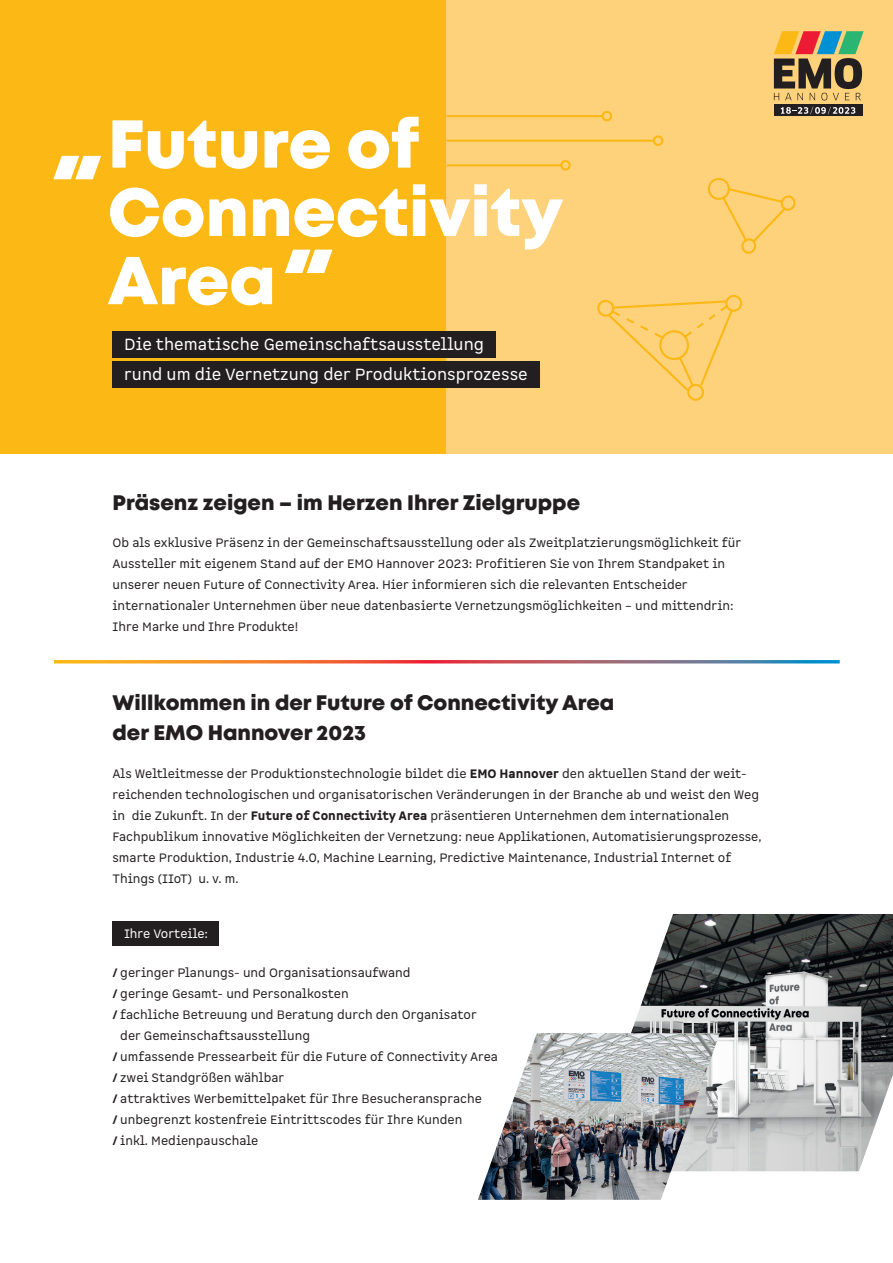
<style>
.page{position:relative;width:893px;height:1263px;background:#fff}
.page>*{position:absolute;margin:0;border:0;box-sizing:border-box;transform-origin:0 0}
.t1{font:800 67.5px/68.2px "Mont";color:#fff}
.t2{font:800 21px/30px "Mont";color:#231f20}
.t3{font:15.9px/30px "Spock Pro";color:#fff}
.t4{font:12px/21px "Spock Pro";color:#231f20}
.t5{font:12px "Spock Pro";color:#fff}
.s1{font-weight:900}
</style>
<div class="page">
<div style="left:0;top:0;width:446px;height:453px;background:#fcb814"></div>
<div style="left:446px;top:0;width:447px;height:453px;background:#fed17b"></div>
<div style="left:113px;top:332px;width:383px;height:26px;background:#231f20"></div>
<div style="left:113px;top:361px;width:427px;height:27px;background:#231f20"></div>
<svg style="left:53px;top:156px;width:48px;height:23px"></svg>
<svg style="left:285px;top:250px;width:47px;height:23px"></svg>
<hr style="left:446px;top:115px;width:157px;height:2px;background:#fcb814">
<div style="left:602px;top:111px;width:10px;height:10px;border:2px solid #fcb814;border-radius:50%"></div>
<hr style="left:446px;top:164px;width:115px;height:2px;background:#fcb814">
<div style="left:560px;top:160px;width:11px;height:11px;border:2px solid #fcb814;border-radius:50%"></div>
<hr style="left:446px;top:140px;width:208px;height:2px;background:#fcb814">
<div style="left:653px;top:135px;width:10px;height:11px;border:2px solid #fcb814;border-radius:50%"></div>
<svg style="left:707px;top:177px;width:89px;height:77px"></svg>
<div style="left:725px;top:295px;width:17px;height:17px;border:2px solid #fcb814;border-radius:50%"></div>
<div style="left:687px;top:384px;width:17px;height:17px;border:2px solid #fcb814;border-radius:50%"></div>
<div style="left:597px;top:300px;width:17px;height:17px;border:2px solid #fcb814;border-radius:50%"></div>
<svg style="left:606px;top:299px;width:129px;height:94px"></svg>
<svg style="left:774px;top:31px;width:90px;height:69px"></svg>
<div style="left:774px;top:105px;width:88px;height:11px;background:#231f20"></div>
<svg style="left:781px;top:107px;width:74px;height:7px"></svg>
<div style="left:112px;top:921px;width:107px;height:25px;background:#231f20"></div>
<svg style="left:631px;top:914px;width:262px;height:257px"></svg>
<img style="left:478px;top:1033px;width:242px;height:167px">
<h1 class="t1" style="left:108px;top:111px;width:457px">Future of<br>Connectivity<br>Area</h1>
<h3 class="t3" style="left:124px;top:330px;width:405px">Die thematische Gemeinschaftsausstellung<br>rund um die Vernetzung der Produktionsprozesse</h3>
<h2 class="t2" style="left:112px;top:488px;width:469px">Präsenz zeigen – im Herzen Ihrer Zielgruppe</h2>
<p class="t4" style="left:112px;top:532px;width:630px">Ob als exklusive Präsenz in der Gemeinschaftsausstellung oder als Zweitplatzierungsmöglichkeit für Aussteller mit eigenem Stand auf der EMO Hannover 2023: Profitieren Sie von Ihrem Standpaket in unserer neuen Future of Connectivity Area. Hier informieren sich die relevanten Entscheider internationaler Unternehmen über neue datenbasierte Vernetzungsmöglichkeiten – und mittendrin:<br>Ihre Marke und Ihre Produkte!</p>
<h2 class="t2" style="left:112px;top:687px;width:503px">Willkommen in der Future of Connectivity Area der EMO Hannover 2023</h2>
<p class="t4" style="left:112px;top:763px;width:651px">Als Weltleitmesse der Produktionstechnologie bildet die <span class="s1">EMO Hannover</span> den aktuellen Stand der weit&shy;reichenden technologischen und organisatorischen Veränderungen in der Branche ab und weist den Weg in die Zukunft. In der <span class="s1">Future of Connectivity Area</span> präsentieren Unternehmen dem internationalen Fachpublikum innovative Möglichkeiten der Vernetzung: neue Applikationen, Automatisierungsprozesse, smarte Produktion, Industrie 4.0, Machine Learning, Predictive Maintenance, Industrial Internet of Things (IIoT) u. v. m.</p>
<p class="t5" style="left:124px;top:926px;width:86px">Ihre Vorteile:</p>
<p class="t4" style="left:112px;top:962px;width:300px"><span class="s1">/</span> geringer Planungs- und Organisationsaufwand</p>
<p class="t4" style="left:112px;top:983px;width:238px"><span class="s1">/</span> geringe Gesamt- und Personalkosten</p>
<p class="t4" style="left:112px;top:1004px;width:366px"><span class="s1">/</span> fachliche Betreuung und Beratung durch den Organisator</p>
<p class="t4" style="left:120px;top:1025px;width:191px">der Gemeinschaftsausstellung</p>
<p class="t4" style="left:112px;top:1046px;width:387px"><span class="s1">/</span> umfassende Pressearbeit für die Future of Connectivity Area</p>
<p class="t4" style="left:112px;top:1067px;width:173px"><span class="s1">/</span> zwei Standgrößen wählbar</p>
<p class="t4" style="left:112px;top:1088px;width:371px"><span class="s1">/</span> attraktives Werbemittelpaket für Ihre Besucheransprache</p>
<p class="t4" style="left:112px;top:1109px;width:351px"><span class="s1">/</span> unbegrenzt kostenfreie Eintrittscodes für Ihre Kunden</p>
<p class="t4" style="left:112px;top:1130px;width:147px"><span class="s1">/</span> inkl. Medienpauschale</p>
</div>
